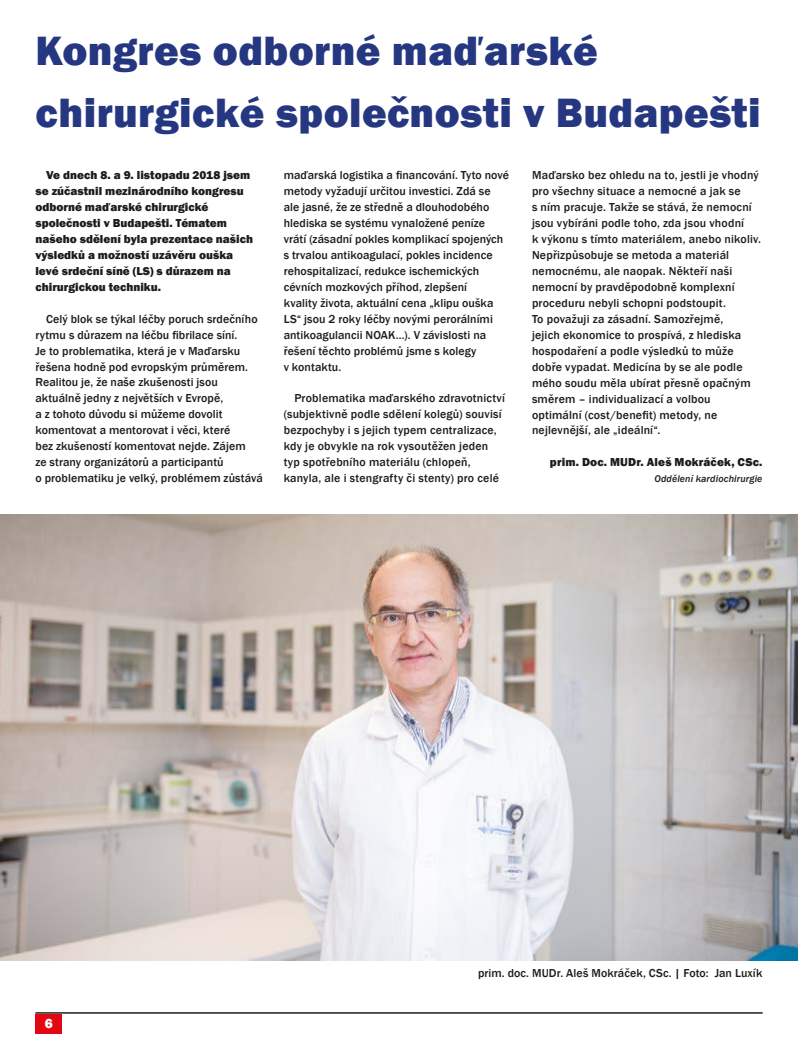
<style>
.page{position:relative;width:798px;height:1053px;background:#fff}
.page>*{position:absolute;margin:0;border:0;box-sizing:border-box;transform-origin:0 0}
.t1{font:800 42.12px/61.6px "Franklin Gothic";letter-spacing:.01em;color:#263781}
.t2{font:800 13.75px "Franklin Gothic";color:#fff}
.t3{font:500 11.88px/16px "Franklin Gothic";letter-spacing:.01em;color:#1d1d1b}
.t4{font:800 11.88px/16px "Franklin Gothic";color:#1d1d1b}
.t5{font:italic 500 10px "Franklin Gothic";letter-spacing:.01em;color:#1d1d1b}
</style>
<div class="page">
<hr style="left:35px;top:1012px;width:727px;height:1px;background:#1d1d1b">
<div style="left:35px;top:1013px;width:27px;height:20px;background:#e30613"></div>
<img style="left:0;top:514px;width:797px;height:446px">
<h1 class="t1" style="left:35px;top:20px;width:726px">Kongres odborné maďarské chirurgické společnosti v Budapešti</h1>
<p class="t4" style="left:35px;top:167px;width:219px;text-indent:11px">Ve dnech 8. a 9. listopadu 2018 jsem se zúčastnil mezinárodního kongresu odborné maďarské chirurgické společnosti v Budapešti. Tématem našeho sdělení byla prezentace našich výsledků a možností uzávěru ouška levé srdeční síně (LS) s důrazem na chirurgickou techniku.</p>
<p class="t3" style="left:35px;top:311px;width:229px;text-indent:11px">Celý blok se týkal léčby poruch srdečního rytmu s důrazem na léčbu fibrilace síní.<br>Je to problematika, která je v Maďarsku řešena hodně pod evropským průměrem.<br>Realitou je, že naše zkušenosti jsou aktuálně jedny z největších v Evropě,<br>a z tohoto důvodu si můžeme dovolit komentovat a mentorovat i věci, které<br>bez zkušeností komentovat nejde. Zájem<br>ze strany organizátorů a participantů<br>o problematiku je velký, problémem zůstává</p>
<p class="t3" style="left:283px;top:167px;width:227px">maďarská logistika a financování. Tyto nové metody vyžadují určitou investici. Zdá se ale jasné, že ze středně a dlouhodobého hlediska se systému vynaložené peníze vrátí (zásadní pokles komplikací spojených s trvalou antikoagulací, pokles incidence rehospitalizací, redukce ischemických cévních mozkových příhod, zlepšení<br>kvality života, aktuální cena „klipu ouška LS“ jsou 2 roky léčby novými perorálními antikoagulancii NOAK…). V závislosti na řešení těchto problémů jsme s kolegy<br>v kontaktu.</p>
<p class="t3" style="left:283px;top:390px;width:223px;text-indent:11px">Problematika maďarského zdravotnictví (subjektivně podle sdělení kolegů) souvisí bezpochyby i s jejich typem centralizace, kdy je obvykle na rok vysoutěžen jeden typ spotřebního materiálu (chlopeň, kanyla, ale i stengrafty či stenty) pro celé</p>
<p class="t3" style="left:532px;top:167px;width:230px">Maďarsko bez ohledu na to, jestli je vhodný pro všechny situace a nemocné a jak se<br>s ním pracuje. Takže se stává, že nemocní jsou vybíráni podle toho, zda jsou vhodní<br>k výkonu s tímto materiálem, anebo nikoliv.<br>Nepřizpůsobuje se metoda a materiál nemocnému, ale naopak. Někteří naši nemocní by pravděpodobně komplexní proceduru nebyli schopni podstoupit.<br>To považuji za zásadní. Samozřejmě,<br>jejich ekonomice to prospívá, z hlediska hospodaření a podle výsledků to může dobře vypadat. Medicína by se ale podle mého soudu měla ubírat přesně opačným směrem – individualizací a volbou optimální (cost/benefit) metody, ne nejlevnější, ale „ideální“.</p>
<p class="t4" style="left:549px;top:454px;width:214px">prim. Doc. MUDr. Aleš Mokráček, CSc.</p>
<p class="t5" style="left:654px;top:472px;width:110px">Oddělení kardiochirurgie</p>
<p class="t2" style="left:45px;top:1014px;width:10px">6</p>
<p class="t3" style="left:478px;top:964px;width:286px">prim. doc. MUDr. Aleš Mokráček, CSc. | Foto: Jan Luxík</p>
</div>
